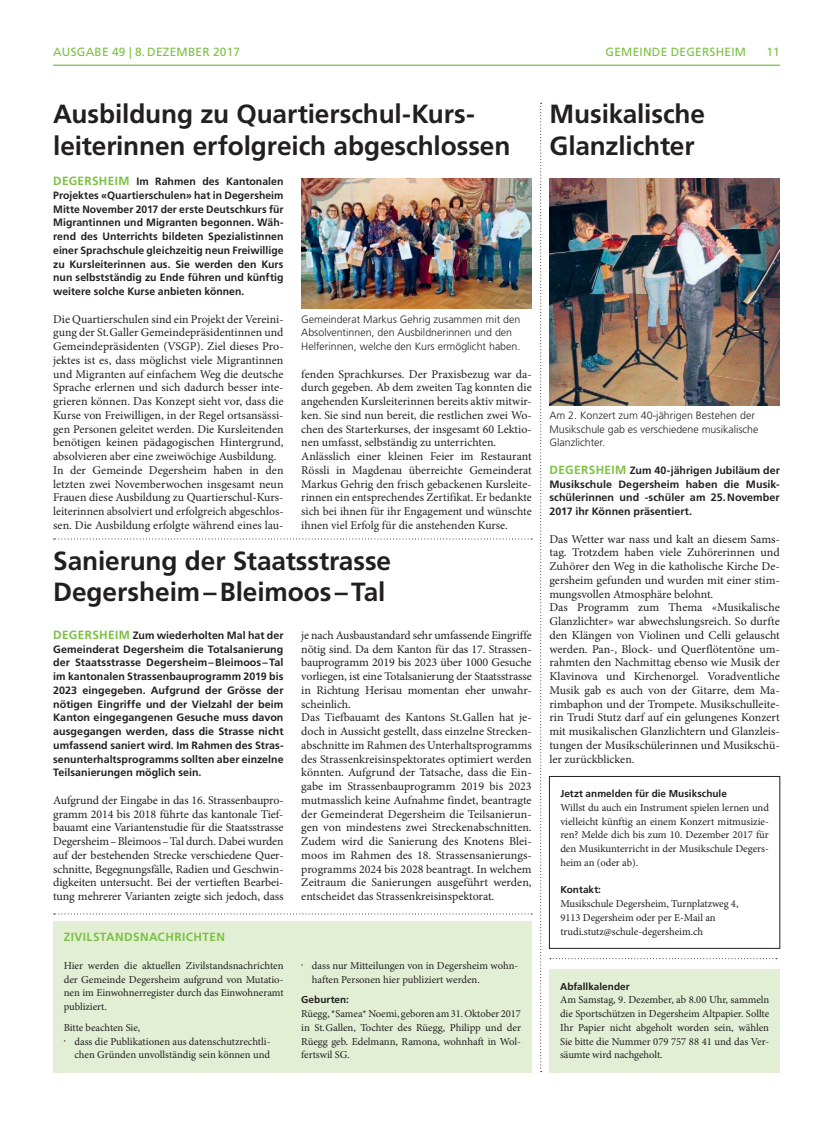
<style>
.page{position:relative;width:833px;height:1134px;background:#fff}
.page>*{position:absolute;margin:0;border:0;box-sizing:border-box;transform-origin:0 0}
.t1{font:700 26.25px/31.2px "Frutiger LT Std";letter-spacing:-.005em;color:#231f20}
.t2{font:11.88px/13.8px "Minion Pro";color:#231f20}
.t3{font:11.88px "Frutiger LT Std";letter-spacing:.02em;color:#7bc142}
.t4{font:700 11.88px "Frutiger LT Std";letter-spacing:.035em;color:#7bc142}
.t5{font:10.62px/13.8px "Minion Pro";letter-spacing:-.005em;color:#231f20;text-align:justify}
.t6{font:700 10.62px/13.8px "Frutiger LT Std";letter-spacing:.005em;color:#231f20;text-align:justify}
.t7{font:300 10.62px/13.8px "Frutiger LT Std";color:#231f20}
.t8{font:700 10px "Frutiger LT Std";letter-spacing:.005em;color:#231f20}
.s1{font-size:11.88px;color:#7bc142}
</style>
<div class="page">
<div style="left:53px;top:921px;width:478px;height:151px;background:#e2efd4"></div>
<div style="left:549px;top:969px;width:231px;height:103px;background:#e2efd4"></div>
<div style="left:549px;top:776px;width:231px;height:173px;border:1px solid #231f20"></div>
<hr style="left:53px;top:65px;width:727px;height:1px;background:#7bc142">
<svg style="left:540px;top:103px;width:1px;height:969px"></svg>
<svg style="left:550px;top:958px;width:227px;height:1px"></svg>
<svg style="left:54px;top:538px;width:478px;height:1px"></svg>
<svg style="left:54px;top:913px;width:478px;height:1px"></svg>
<img style="left:301px;top:178px;width:230px;height:131px">
<img style="left:549px;top:178px;width:231px;height:227px">
<p class="t3" style="left:53px;top:46px;width:188px">AUSGABE 49 | 8. DEZEMBER 2017</p>
<p class="t3" style="left:605px;top:46px;width:142px">GEMEINDE DEGERSHEIM</p>
<p class="t3" style="left:766px;top:46px;width:15px">11</p>
<h1 class="t1" style="left:53px;top:100px;width:459px">Ausbildung zu Quartierschul -Kurs&shy;leiterinnen erfolgreich abgeschlossen</h1>
<p class="t6" style="left:53px;top:175px;width:232px"><span class="s1">DEGERSHEIM</span> Im Rahmen des Kantonalen Projektes «Quartierschulen» hat in Degersheim Mitte November 2017 der erste Deutschkurs für Migrantinnen und Migranten begonnen. Wäh&shy;rend des Unterrichts bildeten Spezialistinnen einer Sprachschule gleichzeitig neun Freiwillige zu Kursleiterinnen aus. Sie werden den Kurs nun selbstständig zu Ende führen und künftig weitere solche Kurse anbieten können.</p>
<p class="t2" style="left:53px;top:313px;width:232px">Die Quartierschulen sind ein Projekt der Vereini&shy;gung der St. Galler Gemeindepräsidentinnen und Gemeindepräsidenten (VSGP). Ziel dieses Pro&shy;jektes ist es, dass möglichst viele Migrantinnen und Migranten auf einfachem Weg die deutsche Sprache erlernen und sich dadurch besser inte&shy;grieren können. Das Konzept sieht vor, dass die Kurse von Freiwilligen, in der Regel ortsansässi&shy;gen Personen geleitet werden. Die Kursleitenden benötigen keinen pädagogischen Hintergrund, absolvieren aber eine zweiwöchige Ausbildung.<br>In der Gemeinde Degersheim haben in den letzten zwei Novemberwochen insgesamt neun Frauen diese Ausbildung zu Quartierschul-Kurs&shy;leiterinnen absolviert und erfolgreich abgeschlos&shy;sen. Die Ausbildung erfolgte während eines lau-</p>
<p class="t7" style="left:301px;top:313px;width:221px">Gemeinderat Markus Gehrig zusammen mit den<br>Absolventinnen, den Ausbildnerinnen und den<br>Helferinnen, welche den Kurs ermöglicht haben.</p>
<p class="t2" style="left:301px;top:368px;width:232px">fenden Sprachkurses. Der Praxisbezug war da&shy;durch gegeben. Ab dem zweiten Tag konnten die angehenden Kursleiterinnen bereits aktiv mitwir&shy;ken. Sie sind nun bereit, die restlichen zwei Wo&shy;chen des Starterkurses, der insgesamt 60 Lektio&shy;nen umfasst, selbständig zu unterrichten.<br>Anlässlich einer kleinen Feier im Restaurant Rössli in Magdenau überreichte Gemeinderat Markus Gehrig den frisch gebackenen Kursleite&shy;rinnen ein entsprechendes Zertifikat. Er bedankte sich bei ihnen für ihr Engagement und wünschte ihnen viel Erfolg für die anstehenden Kurse.</p>
<h1 class="t1" style="left:53px;top:547px;width:339px">Sanierung der Staats strasse<br>Degersheim – Bleimoos – Tal</h1>
<p class="t6" style="left:53px;top:629px;width:232px"><span class="s1">DEGERSHEIM</span> Zum wiederholten Mal hat der Gemeinderat Degersheim die Totalsanierung der Staatsstrasse Degersheim – Bleimoos – Tal im kantonalen Strassenbauprogramm 2019 bis 2023 eingegeben. Aufgrund der Grösse der nötigen Eingriffe und der Vielzahl der beim Kanton eingegangenen Gesuche muss davon ausgegangen werden, dass die Strasse nicht umfassend saniert wird. Im Rahmen des Stras&shy;senunterhaltsprogramms sollten aber einzelne Teilsanierungen möglich sein.</p>
<p class="t2" style="left:53px;top:794px;width:232px;text-align:justify">Aufgrund der Eingabe in das 16. Strassenbaupro&shy;gramm 2014 bis 2018 führte das kantonale Tief&shy;bauamt eine Variantenstudie für die Staatsstrasse Degersheim – Bleimoos – Tal durch. Dabei wurden auf der bestehenden Strecke verschiedene Quer&shy;schnitte, Begegnungsfälle, Radien und Geschwin&shy;digkeiten untersucht. Bei der vertieften Bearbei&shy;tung mehrerer Varianten zeigte sich jedoch, dass</p>
<p class="t2" style="left:301px;top:629px;width:232px">je nach Ausbaustandard sehr umfassende Eingriffe nötig sind. Da dem Kanton für das 17. Strassen&shy;bauprogramm 2019 bis 2023 über 1000 Gesuche vorliegen, ist eine Totalsanierung der Staatsstrasse in Richtung Herisau momentan eher unwahr&shy;scheinlich.<br>Das Tiefbauamt des Kantons St. Gallen hat je&shy;doch in Aussicht gestellt, dass einzelne Strecken&shy;abschnitte im Rahmen des Unterhaltsprogramms des Strassenkreisinspektorates optimiert werden könnten. Aufgrund der Tatsache, dass die Ein&shy;gabe im Strassenbauprogramm 2019 bis 2023 mutmasslich keine Aufnahme findet, beantragte der Gemeinderat Degersheim die Teilsanierun&shy;gen von mindestens zwei Streckenabschnitten.<br>Zudem wird die Sanierung des Knotens Blei&shy;moos im Rahmen des 18. Strassensanierungs&shy;programms 2024 bis 2028 beantragt. In welchem Zeitraum die Sanierungen ausgeführt werden, entscheidet das Strassenkreisinspektorat.</p>
<p class="t4" style="left:64px;top:931px;width:163px">ZIVILSTANDSNACHRICHTEN</p>
<p class="t5" style="left:64px;top:960px;width:221px">Hier werden die aktuellen Zivilstandsnachrichten der Gemeinde Degersheim aufgrund von Mutatio&shy;nen im Einwohnerregister durch das Einwohneramt publiziert.</p>
<p class="t5" style="left:64px;top:1021px;width:78px">Bitte beachten Sie,</p>
<p class="t5" style="left:64px;top:1035px;width:208px;text-align:right"><sup>•</sup> dass die Publikationen aus datenschutzrechtli&shy;chen Gründen unvollständig sein können und</p>
<p class="t5" style="left:312px;top:960px;width:208px;text-indent:-11px"><sup>•</sup> dass nur Mitteilungen von in Degersheim wohn&shy;haften Personen hier publiziert werden.</p>
<p class="t8" style="left:301px;top:995px;width:49px">Geburten:</p>
<p class="t5" style="left:301px;top:1008px;width:221px">Rüegg, *Samea* Noemi, geboren am 31. Oktober 2017 in St. Gallen, Tochter des Rüegg, Philipp und der Rüegg geb. Edelmann, Ramona, wohnhaft in Wol&shy;fertswil SG.</p>
<h1 class="t1" style="left:549px;top:100px;width:157px">Musikalische<br>Glanzlichter</h1>
<p class="t7" style="left:549px;top:409px;width:210px">Am 2. Konzert zum 40-jährigen Bestehen der<br>Musikschule gab es verschiedene musikalische<br>Glanzlichter.</p>
<p class="t6" style="left:549px;top:464px;width:232px"><span class="s1">DEGERSHEIM</span> Zum 40-jährigen Jubiläum der Musikschule Degersheim haben die Musik&shy;schülerinnen und -schüler am 25. November 2017 ihr Können präsentiert.</p>
<p class="t2" style="left:549px;top:533px;width:232px">Das Wetter war nass und kalt an diesem Sams&shy;tag. Trotzdem haben viele Zuhörerinnen und Zuhörer den Weg in die katholische Kirche De&shy;gersheim gefunden und wurden mit einer stim&shy;mungsvollen Atmosphäre belohnt.<br>Das Programm zum Thema «Musikalische Glanzlichter» war abwechslungsreich. So durfte den Klängen von Violinen und Celli gelauscht werden. Pan-, Block- und Querflötentöne um&shy;rahmten den Nachmittag ebenso wie Musik der Klavinova und Kirchenorgel. Voradventliche Musik gab es auch von der Gitarre, dem Ma&shy;rimbaphon und der Trompete. Musikschulleite&shy;rin Trudi Stutz darf auf ein gelungenes Konzert mit musikalischen Glanzlichtern und Glanzleis&shy;tungen der Musikschülerinnen und Musikschü&shy;ler zurückblicken.</p>
<p class="t8" style="left:560px;top:789px;width:168px">Jetzt anmelden für die Musikschule</p>
<p class="t5" style="left:560px;top:801px;width:210px">Willst du auch ein Instrument spielen lernen und vielleicht künftig an einem Konzert mitmusizie&shy;ren? Melde dich bis zum 10. Dezember 2017 für den Musikunterricht in der Musikschule Degers&shy;heim an (oder ab).</p>
<p class="t8" style="left:560px;top:885px;width:42px">Kontakt:</p>
<p class="t5" style="left:560px;top:898px;width:179px;text-align:left">Musikschule Degersheim, Turnplatzweg 4,<br>9113 Degersheim oder per E-Mail an trudi.stutz@schule-degersheim.ch</p>
<p class="t8" style="left:560px;top:981px;width:71px">Abfallkalender</p>
<p class="t5" style="left:560px;top:994px;width:211px">Am Samstag, 9. Dezember, ab 8.00 Uhr, sammeln die Sportschützen in Degersheim Altpapier. Sollte Ihr Papier nicht abgeholt worden sein, wählen Sie bitte die Nummer 079 757 88 41 und das Ver&shy;säumte wird nachgeholt.</p>
</div>
